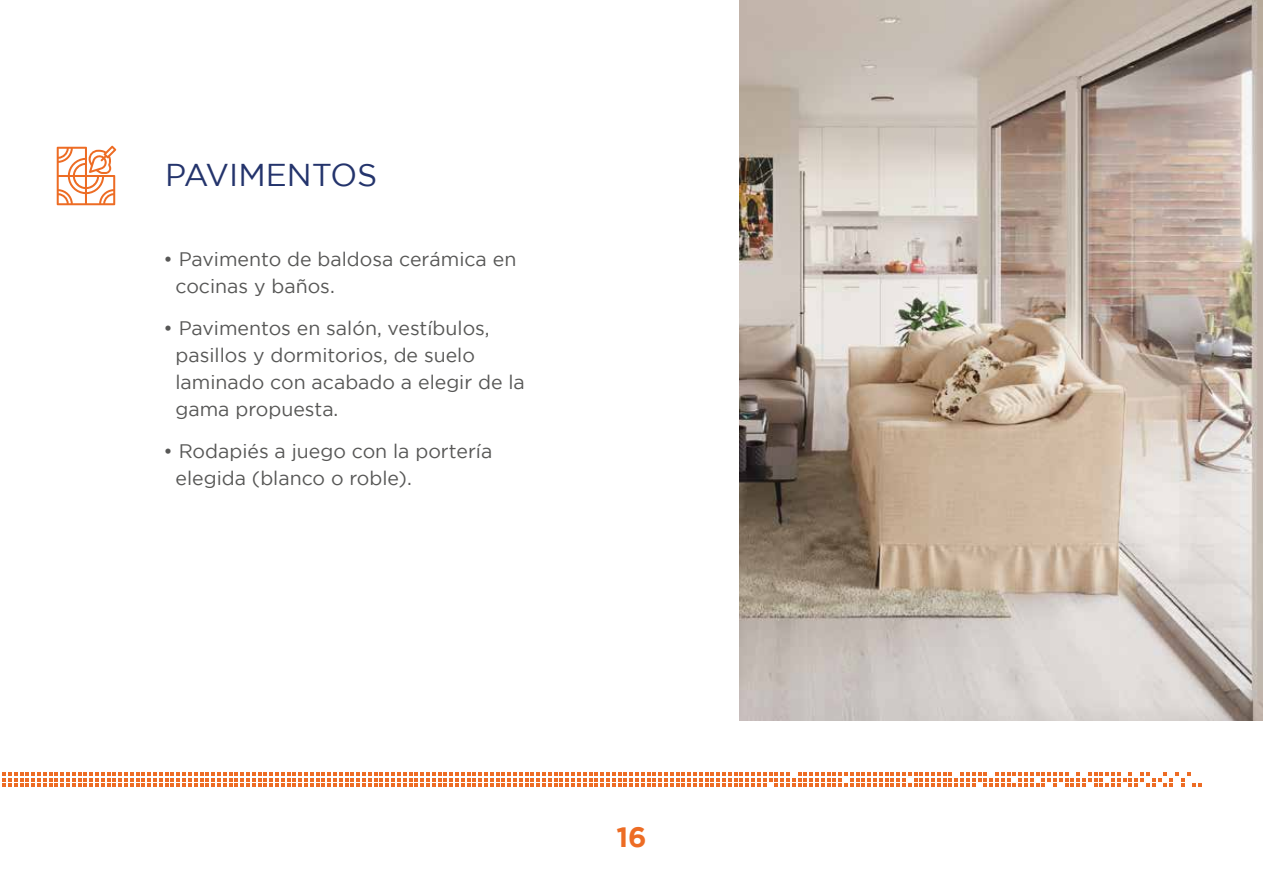
<style>
.page{position:relative;width:1263px;height:893px;background:#fff}
.page>*{position:absolute;margin:0;border:0;box-sizing:border-box;transform-origin:0 0}
.t1{font:31.5px "Gotham";color:#24346c}
.t2{font:700 27.9px "Gotham";color:#ed6c24}
.t3{font:19.5px/27px "Gotham";color:#575756}
</style>
<div class="page">
<svg style="left:57px;top:146px;width:59px;height:59px"></svg>
<img style="left:740px;top:0;width:523px;height:720px">
<svg style="left:2px;top:772px;width:1200px;height:15px"></svg>
<h1 class="t1" style="left:165px;top:158px;width:214px">PAVIMENTOS</h1>
<p class="t3" style="left:175px;top:245px;width:342px;text-indent:-12px">• Pavimento de baldosa cerámica en cocinas y baños.</p>
<p class="t3" style="left:175px;top:314px;width:351px;text-indent:-12px">• Pavimentos en salón, vestíbulos, pasillos y dormitorios, de suelo laminado con acabado a elegir de la gama propuesta.</p>
<p class="t3" style="left:175px;top:437px;width:318px;text-indent:-12px">• Rodapiés a juego con la portería elegida (blanco o roble).</p>
<h2 class="t2" style="left:616px;top:821px;width:32px">16</h2>
</div>
